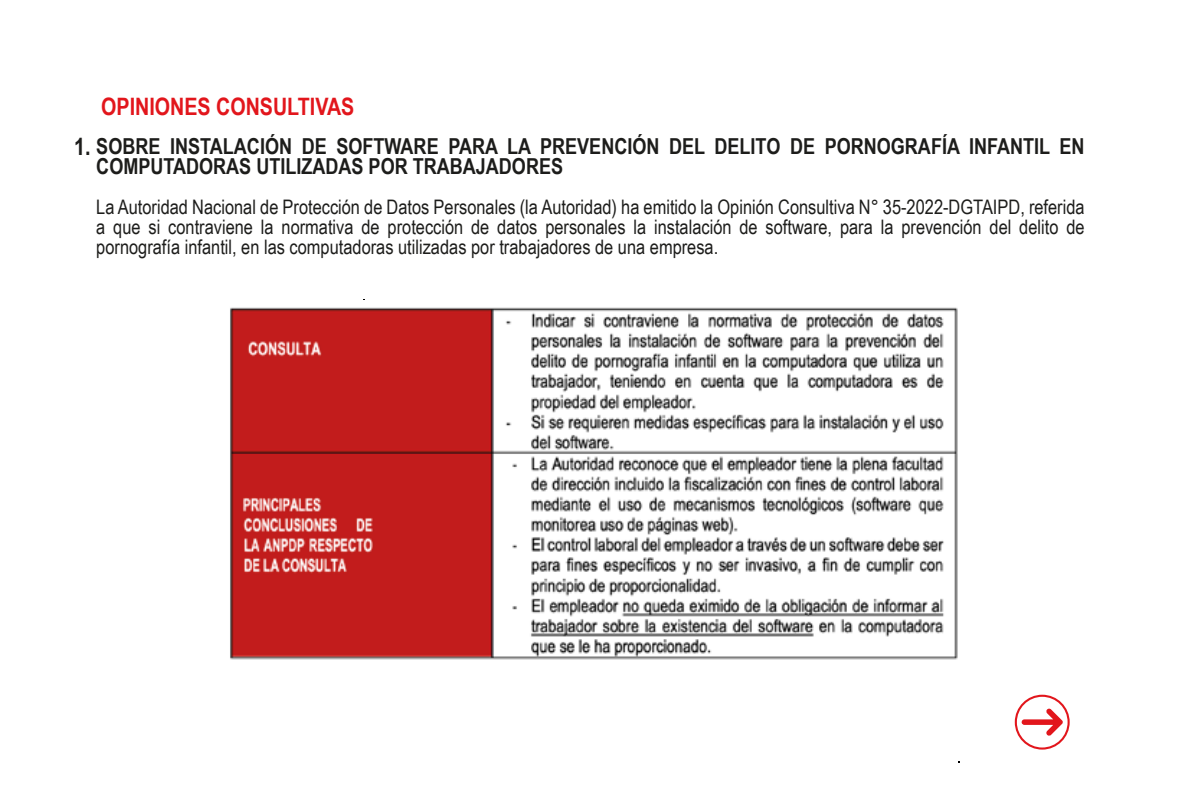
<style>
.page{position:relative;width:1191px;height:806px;background:#fff}
.page>*{position:absolute;margin:0;border:0;box-sizing:border-box;transform-origin:0 0}
.t1{font:700 24px "Arial Narrow";color:#e2161c}
.t2{font:700 22px/20px "Arial Narrow";color:#1d1d1b}
.t3{font:20px/20px "Arial Narrow";color:#1d1d1b;text-align:justify}
.s1{font-size:24px}
</style>
<div class="page">
<svg style="left:1014px;top:695px;width:55px;height:54px"></svg>
<img style="left:230px;top:307px;width:728px;height:353px">
<p class="t1" style="left:101px;top:88px;width:254px">OPINIONES CONSULTIVAS</p>
<p class="t2" style="left:96px;top:135px;width:989px;text-indent:-22px"><span class="s1">1.</span> SOBRE INSTALACIÓN DE SOFTWARE PARA LA PREVENCIÓN DEL DELITO DE PORNOGRAFÍA INFANTIL EN<br>COMPUTADORAS UTILIZADAS POR TRABAJADORES</p>
<p class="t3" style="left:96px;top:196px;width:989px">La Autoridad Nacional de Protección de Datos Personales (la Autoridad) ha emitido la Opinión Consultiva N° 35-2022-DGTAIPD, referida a que si contraviene la normativa de protección de datos personales la instalación de software, para la prevención del delito de pornografía infantil, en las computadoras utilizadas por trabajadores de una empresa.</p>
</div>
